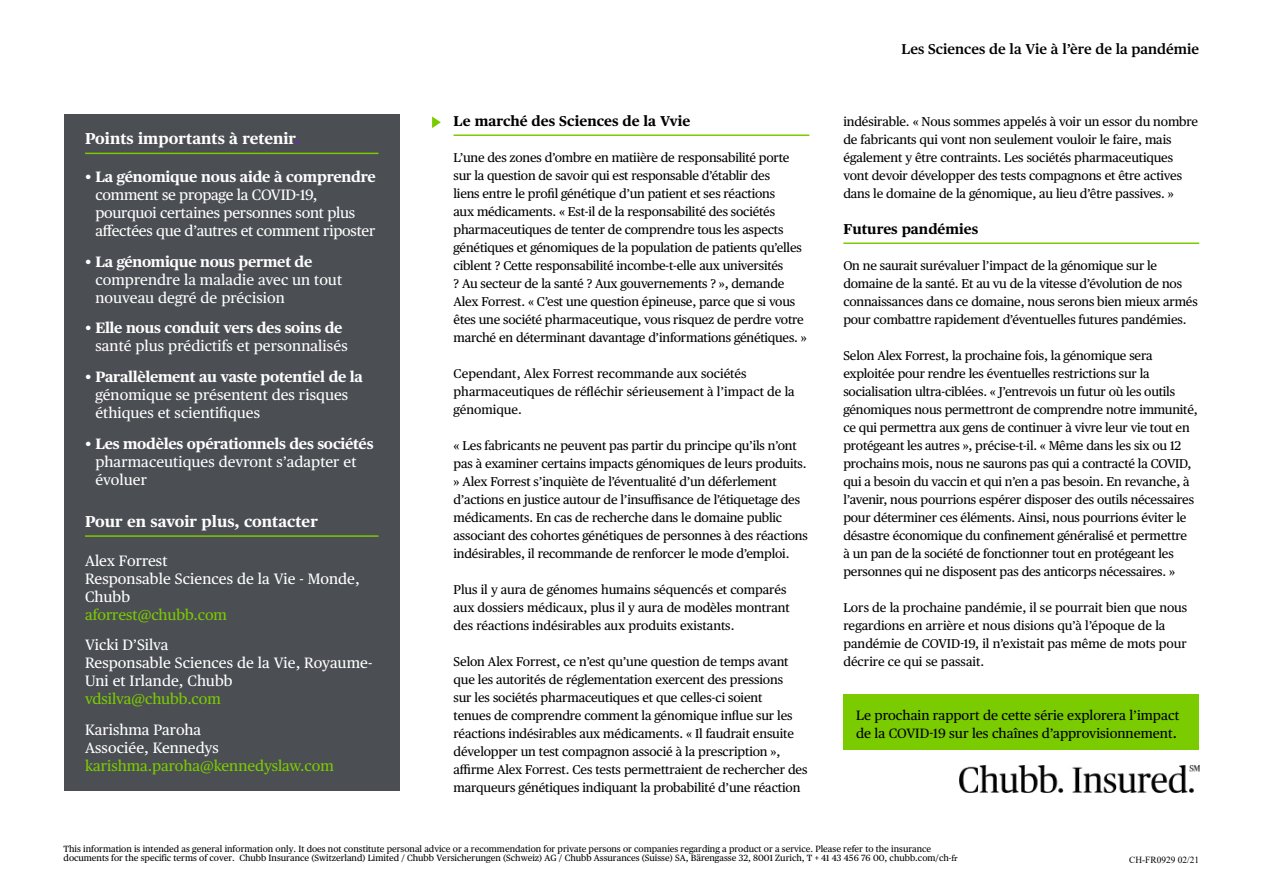
<style>
.page{position:relative;width:1263px;height:893px;background:#fff}
.page>*{position:absolute;margin:0;border:0;box-sizing:border-box;transform-origin:0 0}
.t1{font:700 15.75px "Chubb Publico Text";color:#fff}
.t2{font:15px/18px "Chubb Publico Text";color:#fff}
.t3{font:700 14.25px "Chubb Publico Text";color:#000}
.t4{font:600 14.25px "Chubb Publico Text";color:#000}
.t5{font:13.5px/18px "Chubb Publico Text";color:#000}
.t6{font:12.75px/18px "Chubb Publico Text";letter-spacing:-.015em;color:#000}
.t7{font:9.45px "Times New Roman";color:#000}
.t8{font:9px/8.7px "Chubb Publico Text";color:#000}
.s1{color:#6e27c5}
.s2{font-weight:700}
.s3{color:#4b4e53}
.s4{color:#7acb00}
.s5{color:#fff}
.s6{font-size:14.25px}
.s7{font-family:"Javanese Text"}
</style>
<div class="page">
<div style="left:64px;top:115px;width:336px;height:676px;background:#4b4e53"></div>
<svg style="left:432px;top:116px;width:9px;height:12px"></svg>
<hr style="left:454px;top:135px;width:355px;height:1px;background:#7acb00">
<hr style="left:843px;top:243px;width:356px;height:1px;background:#7acb00">
<div style="left:843px;top:695px;width:356px;height:55px;background:#7acb00"></div>
<hr style="left:85px;top:153px;width:293px;height:1px;background:#7acb00">
<hr style="left:85px;top:535px;width:293px;height:2px;background:#7acb00">
<img style="left:959px;top:765px;width:240px;height:27px">
<p class="t1" style="left:85px;top:126px;width:216px">Points importants à retenir<span class="s1">.</span></p>
<p class="t2" style="left:95px;top:167px;width:285px;text-indent:-10px">• <span class="s2">La génomique nous aide à comprendre </span>comment se propage la COVID-19, pourquoi certaines personnes sont plus affectées que d’autres et comment riposter<span class="s3">.</span></p>
<p class="t2" style="left:95px;top:251px;width:248px;text-indent:-10px">• <span class="s2">La génomique nous permet de </span>comprendre la maladie avec un tout nouveau degré de précision<span class="s3">.</span></p>
<p class="t2" style="left:95px;top:318px;width:258px;text-indent:-10px">• <span class="s2">Elle nous conduit vers des soins de </span>santé plus prédictifs et personnalisés<span class="s3">.</span></p>
<p class="t2" style="left:95px;top:367px;width:269px;text-indent:-10px">• <span class="s2">Parallèlement au vaste potentiel de la </span>génomique se présentent des risques éthiques et scientifiques<span class="s3">.</span></p>
<p class="t2" style="left:95px;top:434px;width:280px;text-indent:-10px">• <span class="s2">Les modèles opérationnels des sociétés </span>pharmaceutiques devront s’adapter et évoluer<span class="s3">.</span></p>
<p class="t1" style="left:85px;top:509px;width:238px">Pour en savoir plus, contacter<span class="s3">.</span></p>
<p class="t2" style="left:85px;top:550px;width:276px">Alex Forrest<span class="s3">.<br></span>Responsable Sciences de la Vie - Monde,<br>Chubb<span class="s3">.<br></span><span class="s4">aforrest@chubb.com</span><span class="s3">.</span></p>
<p class="t2" style="left:85px;top:635px;width:289px">Vicki D’Silva<br>Responsable Sciences de la Vie, Royaume-<br>Uni et Irlande, Chubb <span class="s4">vdsilva@chubb.com</span><span class="s3">.</span></p>
<p class="t2" style="left:85px;top:720px;width:255px">Karishma Paroha<span class="s3">.<br></span>Associée, Kennedys<span class="s3">. </span><span class="s4">karishma.paroha@kennedyslaw.com</span><span class="s3">.</span></p>
<h3 class="t3" style="left:454px;top:110px;width:243px">Le marché des Sciences de la Vvie<span class="s5">.</span></h3>
<p class="t6" style="left:454px;top:148px;width:355px">L’une des zones d’ombre en matiière de responsabilité porte sur la question de savoir qui est responsable d’établir des<br>liens entre le profil génétique d’un patient et ses réactions<br>aux médicaments. « Est-il de la responsabilité des sociétés pharmaceutiques de tenter de comprendre tous les aspects génétiques et génomiques de la population de patients qu’elles ciblent ? Cette responsabilité incombe-t-elle aux universités<br>? Au secteur de la santé ? Aux gouvernements ? », demande Alex Forrest. « C’est une question épineuse, parce que si vous êtes une société pharmaceutique, vous risquez de perdre votre marché en déterminant davantage d’informations génétiques. »</p>
<p class="t6" style="left:454px;top:364px;width:343px">Cependant, Alex Forrest recommande aux sociétés pharmaceutiques de réfléchir sérieusement à l’impact de la génomique.</p>
<p class="t6" style="left:454px;top:436px;width:356px">« Les fabricants ne peuvent pas partir du principe qu’ils n’ont pas à examiner certains impacts génomiques de leurs produits. » Alex Forrest s’inquiète de l’éventualité d’un déferlement d’actions en justice autour de l’insuffisance de l’étiquetage des médicaments. En cas de recherche dans le domaine public associant des cohortes génétiques de personnes à des réactions indésirables, il recommande de renforcer le mode d’emploi.</p>
<p class="t6" style="left:454px;top:580px;width:338px">Plus il y aura de génomes humains séquencés et comparés aux dossiers médicaux, plus il y aura de modèles montrant des réactions indésirables aux produits existants.</p>
<p class="t6" style="left:454px;top:652px;width:355px">Selon Alex Forrest, ce n’est qu’une question de temps avant que les autorités de réglementation exercent des pressions<br>sur les sociétés pharmaceutiques et que celles-ci soient<br>tenues de comprendre comment la génomique influe sur les réactions indésirables aux médicaments. « Il faudrait ensuite développer un test compagnon associé à la prescription », affirme Alex Forrest. Ces tests permettraient de rechercher des marqueurs génétiques indiquant la probabilité d’une réaction</p>
<p class="t4" style="left:901px;top:38px;width:299px">Les Sciences de la Vie à l’ère de la pandémie</p>
<p class="t6" style="left:843px;top:112px;width:356px">indésirable. « Nous sommes appelés à voir un essor du nombre de fabricants qui vont non seulement vouloir le faire, mais également y être contraints. Les sociétés pharmaceutiques vont devoir développer des tests compagnons et être actives dans le domaine de la génomique, au lieu d’être passives. »</p>
<h3 class="t3" style="left:843px;top:218px;width:141px">Futures pandémies<span class="s5">.</span></h3>
<p class="t6" style="left:843px;top:256px;width:356px">On ne saurait surévaluer l’impact de la génomique sur le domaine de la santé. Et au vu de la vitesse d’évolution de nos connaissances dans ce domaine, nous serons bien mieux armés pour combattre rapidement d’éventuelles futures pandémies.</p>
<p class="t6" style="left:843px;top:346px;width:356px">Selon Alex Forrest, la prochaine fois, la génomique sera exploitée pour rendre les éventuelles restrictions sur la socialisation ultra-ciblées. « J’entrevois un futur où les outils génomiques nous permettront de comprendre notre immunité, ce qui permettra aux gens de continuer à vivre leur vie tout en protégeant les autres », précise-t-il. « Même dans les six ou 12 prochains mois, nous ne saurons pas qui a contracté la COVID, qui a besoin du vaccin et qui n’en a pas besoin. En revanche, à l’avenir, nous pourrions espérer disposer des outils nécessaires pour déterminer ces éléments. Ainsi, nous pourrions éviter le désastre économique du confinement généralisé et permettre<br>à un pan de la société de fonctionner tout en protégeant les personnes qui ne disposent pas des anticorps nécessaires. »</p>
<p class="t6" style="left:843px;top:598px;width:345px">Lors de la prochaine pandémie, il se pourrait bien que nous regardions en arrière et nous disions qu’à l’époque de la pandémie de COVID-19, il n’existait pas même de mots pour décrire ce qui se passait.</p>
<p class="t5" style="left:856px;top:705px;width:325px">Le prochain rapport de cette série explorera l’impact de la COVID-19 sur les chaînes d’approvisionnement<span class="s6">.</span></p>
<p class="t8" style="left:64px;top:844px;width:895px">This information is intended as general information only. It does not constitute personal advice or a recommendation for private persons or companies regarding a product or a service. Please refer to the insurance documents for the specific terms of cover. Chubb Insurance (Switzerland) Limited / Chubb Versicherungen (Schweiz) AG / Chubb Assurances (Suisse) SA, Bärengasse 32, 8001 Zurich, T + 41 43 456 76 00, chubb.com/ch-<span class="s7">fr</span></p>
<p class="t7" style="left:1129px;top:854px;width:72px">CH-FR0929 02/21</p>
</div>
